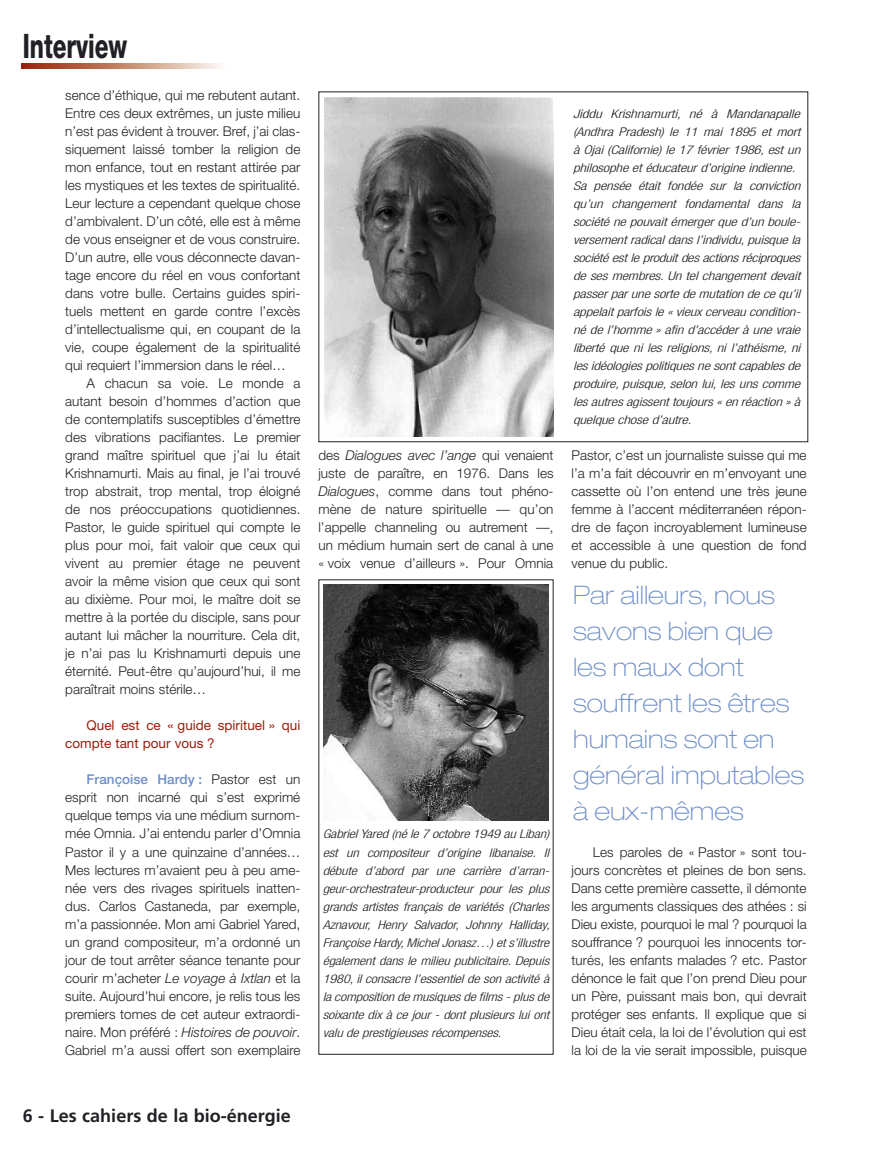
<style>
.page{position:relative;width:872px;height:1149px;background:#fff}
.page>*{position:absolute;margin:0;border:0;box-sizing:border-box;transform-origin:0 0}
.bloc_haut_de_page_helvetica{font:800 33.75px "Helvetica Neue";color:#212125;scale:.67 1}
.bloc_helvetica{font:100 expanded 25.5px/36px "Helvetica Neue";color:#6f8ec8}
.t1{font:700 18px "Frutiger";color:#212125}
.texte_général_helvetica{font:300 13.5px/18px "Helvetica Neue";color:#212125;text-align:justify}
.interviewer_helvetica{font:13.5px/18px "Helvetica Neue";color:#9b1d0a}
.legende_helvetica1{font:italic 300 condensed 12px/18px "Helvetica Neue";letter-spacing:-.01em;color:#212125;text-align:justify;scale:1.24 1}
.legende_helvetica1-2{font:italic 300 condensed 12px/18px "Helvetica Neue";letter-spacing:-.01em;color:#212125;scale:1.2 1}
.legende_helvetica1-3{font:italic 300 condensed 12px/18px "Helvetica Neue";letter-spacing:-.01em;color:#212125;text-align:justify;scale:1.26 1}
.s1{font-weight:500;color:#6f8ec8}
.s2{font-style:italic}
</style>
<div class="page">
<svg style="left:21px;top:64px;width:199px;height:4px"></svg>
<img style="left:324px;top:97px;width:229px;height:339px">
<img style="left:323px;top:585px;width:226px;height:235px">
<p class="bloc_haut_de_page_helvetica" style="left:23px;top:25px;width:158px">Interview</p>
<p class="texte_général_helvetica" style="left:65px;top:86px;width:237px">sence d’éthique, qui me rebutent autant.<br>Entre ces deux extrêmes, un juste milieu n’est pas évident à trouver. Bref, j’ai clas&shy;siquement laissé tomber la religion de mon enfance, tout en restant attirée par les mystiques et les textes de spiritualité.<br>Leur lecture a cependant quelque chose d’ambivalent. D’un côté, elle est à même de vous enseigner et de vous construire.<br>D’un autre, elle vous déconnecte davan&shy;tage encore du réel en vous confortant dans votre bulle. Certains guides spiri&shy;tuels mettent en garde contre l’excès d’intellectualisme qui, en coupant de la vie, coupe également de la spiritualité qui requiert l’immersion dans le réel…</p>
<p class="texte_général_helvetica" style="left:65px;top:374px;width:237px;text-indent:21px">A chacun sa voie. Le monde a autant besoin d’hommes d’action que de contemplatifs susceptibles d’émettre des vibrations pacifiantes. Le premier grand maître spirituel que j’ai lu était Krishnamurti. Mais au final, je l’ai trouvé trop abstrait, trop mental, trop éloigné de nos préoccupations quotidiennes.<br>Pastor, le guide spirituel qui compte le plus pour moi, fait valoir que ceux qui vivent au premier étage ne peuvent avoir la même vision que ceux qui sont au dixième. Pour moi, le maître doit se mettre à la portée du disciple, sans pour autant lui mâcher la nourriture. Cela dit, je n’ai pas lu Krishnamurti depuis une éternité. Peut-être qu’aujourd’hui, il me paraîtrait moins stérile…</p>
<p class="interviewer_helvetica" style="left:65px;top:716px;width:236px;text-indent:21px">Quel est ce « guide spirituel » qui compte tant pour vous ?</p>
<p class="texte_général_helvetica" style="left:65px;top:770px;width:237px;text-indent:21px"><span class="s1">Françoise Hardy :</span> Pastor est un esprit non incarné qui s’est exprimé quelque temps via une médium surnom&shy;mée Omnia. J’ai entendu parler d’Omnia Pastor il y a une quinzaine d’années… Mes lectures m’avaient peu à peu ame&shy;née vers des rivages spirituels inatten&shy;dus. Carlos Castaneda, par exemple, m’a passionnée. Mon ami Gabriel Yared, un grand compositeur, m’a ordonné un jour de tout arrêter séance tenante pour courir m’acheter <span class="s2">Le voyage à Ixtlan</span> et la suite. Aujourd’hui encore, je relis tous les premiers tomes de cet auteur extraordi&shy;naire. Mon préféré : <span class="s2">Histoires de pouvoir</span>.<br>Gabriel m’a aussi offert son exemplaire</p>
<p class="legende_helvetica1-3" style="left:573px;top:104px;width:182px">Jiddu Krishnamurti, né à Mandanapalle (Andhra Pradesh) le 11 mai 1895 et mort à Ojai (Californie) le 17 février 1986, est un philosophe et éducateur d’origine indienne.</p>
<p class="legende_helvetica1" style="left:573px;top:176px;width:185px">Sa pensée était fondée sur la conviction qu’un changement fondamental dans la société ne pouvait émerger que d’un boule&shy;versement radical dans l’individu, puisque la société est le produit des actions réciproques de ses membres. Un tel changement devait passer par une sorte de mutation de ce qu’il appelait parfois le « vieux cerveau condition&shy;né de l’homme » afin d’accéder à une vraie liberté que ni les religions, ni l’athéisme, ni les idéologies politiques ne sont capables de produire, puisque, selon lui, les uns comme les autres agissent toujours « en réaction » à quelque chose d’autre.</p>
<p class="texte_général_helvetica" style="left:318px;top:446px;width:237px">des <span class="s2">Dialogues avec l’ange</span> qui venaient juste de paraître, en 1976. Dans les <span class="s2">Dialogues</span>, comme dans tout phéno&shy;mène de nature spirituelle — qu’on l’appelle channeling ou autrement —, un médium humain sert de canal à une « voix venue d’ailleurs ». Pour Omnia</p>
<p class="texte_général_helvetica" style="left:571px;top:446px;width:237px">Pastor, c’est un journaliste suisse qui me l’a m’a fait découvrir en m’envoyant une cassette où l’on entend une très jeune femme à l’accent méditerranéen répon&shy;dre de façon incroyablement lumineuse et accessible à une question de fond venue du public.</p>
<p class="legende_helvetica1-2" style="left:323px;top:824px;width:191px">Gabriel Yared (né le 7 octobre 1949 au Liban) est un compositeur d’origine libanaise. Il débute d’abord par une carrière d’arran&shy;geur-orchestrateur-producteur pour les plus grands artistes français de variétés (Charles Aznavour, Henry Salvador, Johnny Halliday, Françoise Hardy, Michel Jonasz…) et s’illustre également dans le milieu publicitaire. Depuis 1980, il consacre l’essentiel de son activité à la composition de musiques de films - plus de soixante dix à ce jour - dont plusieurs lui ont valu de prestigieuses récompenses.</p>
<p class="bloc_helvetica" style="left:573px;top:576px;width:233px">Par ailleurs, nous savons bien que les maux dont souffrent les êtres humains sont en général imputables à eux-mêmes</p>
<p class="texte_général_helvetica" style="left:571px;top:842px;width:237px;text-indent:21px">Les paroles de « Pastor » sont tou&shy;jours concrètes et pleines de bon sens.<br>Dans cette première cassette, il démonte les arguments classiques des athées : si Dieu existe, pourquoi le mal ? pourquoi la souffrance ? pourquoi les innocents tor&shy;turés, les enfants malades ? etc. Pastor dénonce le fait que l’on prend Dieu pour un Père, puissant mais bon, qui devrait protéger ses enfants. Il explique que si Dieu était cela, la loi de l’évolution qui est la loi de la vie serait impossible, puisque</p>
<p class="t1" style="left:23px;top:1104px;width:270px">6 - Les cahiers de la bio-énergie</p>
</div>
